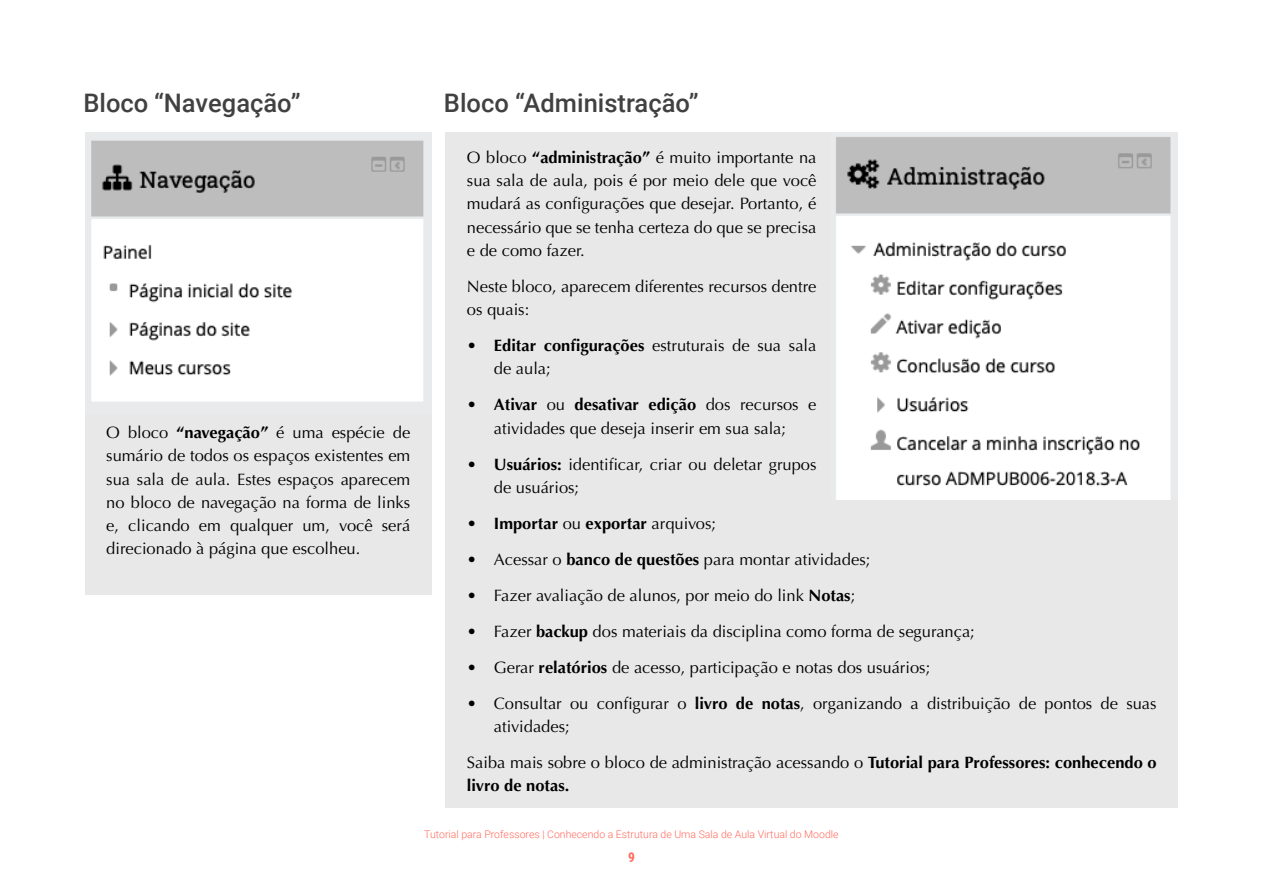
<style>
.page{position:relative;width:1263px;height:893px;background:#fff}
.page>*{position:absolute;margin:0;border:0;box-sizing:border-box;transform-origin:0 0}
.t1{font:500 25.5px "Roboto";color:#414141}
.t2{font:16.5px/23.2px "Optima";color:#000}
.t3{font:700 16.5px/23.2px "Optima";color:#000}
.t4{font:700 13.5px "Roboto Condensed";color:#ff6a5c}
.t5{font:300 10.5px "Roboto";color:#ff6a5c}
.s1{font-weight:700}
.s2{font-weight:400}
</style>
<div class="page">
<div style="left:85px;top:133px;width:347px;height:462px;background:#e8e8e8"></div>
<img style="left:91px;top:140px;width:333px;height:262px">
<div style="left:446px;top:133px;width:732px;height:675px;background:#e8e8e8"></div>
<img style="left:836px;top:137px;width:335px;height:362px">
<h1 class="t1" style="left:83px;top:85px;width:219px">Bloco “Navegação”</h1>
<p class="t2" style="left:106px;top:421px;width:305px;text-align:justify">O bloco <span class="s1">“navegação”</span> é uma espécie de sumário de todos os espaços existentes em sua sala de aula. Estes espaços aparecem no bloco de navegação na forma de links e, clicando em qualquer um, você será direcionado à página que escolheu.</p>
<h1 class="t1" style="left:444px;top:85px;width:256px">Bloco “Administração”</h1>
<p class="t2" style="left:467px;top:146px;width:351px;text-align:justify">O bloco <span class="s1">“administração”</span> é muito importante na sua sala de aula, pois é por meio dele que você mudará as configurações que desejar. Portanto, é necessário que se tenha certeza do que se precisa e de como fazer.</p>
<p class="t2" style="left:467px;top:275px;width:351px">Neste bloco, aparecem diferentes recursos dentre os quais:</p>
<p class="t2" style="left:494px;top:334px;width:324px;text-indent:-27px"><span class="s1">• Editar configurações</span> estruturais de sua sala de aula;</p>
<p class="t2" style="left:467px;top:393px;width:351px;text-align:center"><span class="s1">• Ativar</span> ou <span class="s1">desativar edição</span> dos recursos e atividades que deseja inserir em sua sala;</p>
<p class="t2" style="left:494px;top:453px;width:324px;text-indent:-27px"><span class="s1">• Usuários:</span> identificar, criar ou deletar grupos de usuários;</p>
<p class="t3" style="left:467px;top:512px;width:251px">• Importar <span class="s2">ou</span> exportar <span class="s2">arquivos;</span></p>
<p class="t2" style="left:467px;top:548px;width:405px">• Acessar o <span class="s1">banco de questões</span> para montar atividades;</p>
<p class="t2" style="left:467px;top:584px;width:390px">• Fazer avaliação de alunos, por meio do link <span class="s1">Notas</span>;</p>
<p class="t2" style="left:467px;top:620px;width:509px">• Fazer <span class="s1">backup</span> dos materiais da disciplina como forma de segurança;</p>
<p class="t2" style="left:467px;top:656px;width:465px">• Gerar <span class="s1">relatórios</span> de acesso, participação e notas dos usuários;</p>
<p class="t2" style="left:494px;top:692px;width:664px;text-indent:-27px">• Consultar ou configurar o <span class="s1">livro de notas</span>, organizando a distribuição de pontos de suas atividades;</p>
<p class="t3" style="left:467px;top:751px;width:691px"><span class="s2">Saiba mais sobre o bloco de administração acessando o</span> Tutorial para Professores: conhecendo o livro de notas.</p>
<p class="t5" style="left:424px;top:827px;width:416px">Tutorial para Professores | Conhecendo a Estrutura de Uma Sala de Aula Virtual do Moodle</p>
<p class="t4" style="left:628px;top:848px;width:8px">9</p>
</div>
